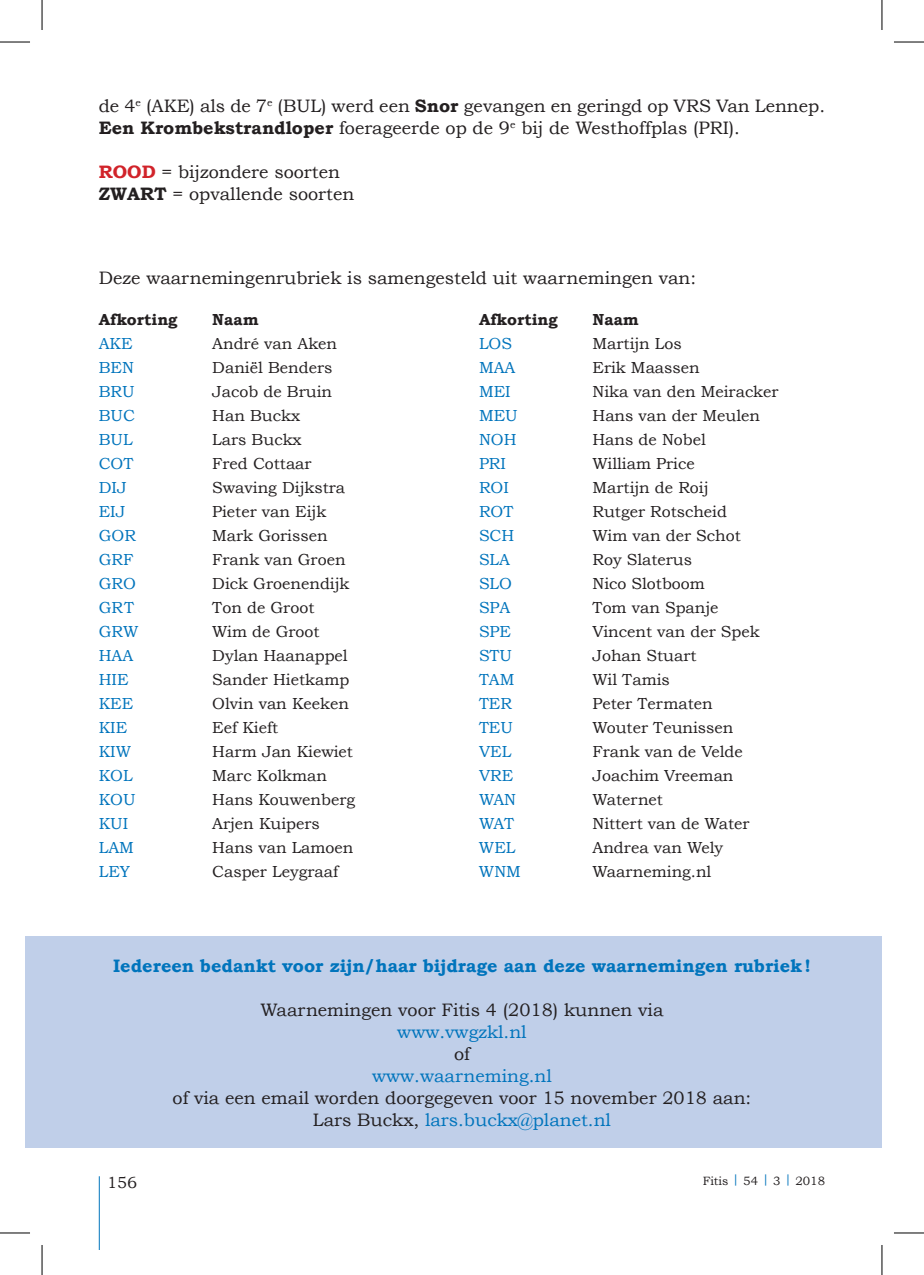
<style>
.page{position:relative;width:924px;height:1275px;background:#fff}
.page>*{position:absolute;margin:0;border:0;box-sizing:border-box;transform-origin:0 0}
.t1{font:18px/22px "Bookman Old Style";color:#231f20}
.t2{font:700 18px "Bookman Old Style";color:#0074bc}
.t3{font:18px "Bookman Old Style";color:#0074bc}
.t4{font:16px "Bookman Old Style";color:#231f20}
.t5{font:16px "Bookman Old Style";color:#0074bc}
.t6{font:700 16px "Bookman Old Style";color:#231f20}
.t7{font:12px "Bookman Old Style";color:#231f20}
.s1{font-weight:700}
.s2{font-weight:700;color:#d1232a}
.s3{color:#0074bc}
</style>
<div class="page">
<hr style="left:99px;top:1176px;width:1px;height:74px;background:#0074bc">
<div style="left:25px;top:936px;width:856px;height:212px;background:#c0cfe9"></div>
<hr style="left:0;top:42px;width:30px;height:1px;background:#000">
<hr style="left:893px;top:42px;width:30px;height:1px;background:#000">
<hr style="left:0;top:1232px;width:30px;height:1px;background:#000">
<hr style="left:893px;top:1232px;width:30px;height:1px;background:#000">
<hr style="left:42px;top:0;width:1px;height:30px;background:#000">
<hr style="left:42px;top:1245px;width:1px;height:30px;background:#000">
<hr style="left:881px;top:0;width:1px;height:30px;background:#000">
<hr style="left:881px;top:1245px;width:1px;height:30px;background:#000">
<p class="t1" style="left:99px;top:94px;width:727px">de 4<sup>e</sup> (AKE) als de 7<sup>e</sup> (BUL) werd een <span class="s1">Snor</span> gevangen en geringd op VRS Van Lennep.<br><span class="s1">Een Krombekstrandloper</span> foerageerde op de 9<sup>e</sup> bij de Westhoffplas (PRI).</p>
<p class="t1" style="left:99px;top:160px;width:257px"><span class="s2">ROOD</span> = bijzondere soorten<br><span class="s1">ZWART</span> = opvallende soorten</p>
<p class="t1" style="left:99px;top:267px;width:598px">Deze waarnemingenrubriek is samengesteld uit waarnemingen van:</p>
<p class="t6" style="left:99px;top:310px;width:80px">Afkorting</p>
<p class="t6" style="left:212px;top:310px;width:48px">Naam</p>
<p class="t5" style="left:99px;top:334px;width:35px">AKE</p>
<p class="t4" style="left:212px;top:334px;width:126px">André van Aken</p>
<p class="t5" style="left:99px;top:358px;width:37px">BEN</p>
<p class="t4" style="left:212px;top:358px;width:121px">Daniël Benders</p>
<p class="t5" style="left:99px;top:382px;width:37px">BRU</p>
<p class="t4" style="left:212px;top:382px;width:121px">Jacob de Bruin</p>
<p class="t5" style="left:99px;top:406px;width:38px">BUC</p>
<p class="t4" style="left:212px;top:406px;width:89px">Han Buckx</p>
<p class="t5" style="left:99px;top:430px;width:35px">BUL</p>
<p class="t4" style="left:212px;top:430px;width:91px">Lars Buckx</p>
<p class="t5" style="left:99px;top:454px;width:36px">COT</p>
<p class="t4" style="left:212px;top:454px;width:101px">Fred Cottaar</p>
<p class="t5" style="left:99px;top:478px;width:29px">DIJ</p>
<p class="t4" style="left:212px;top:478px;width:134px">Swaving Dijkstra</p>
<p class="t5" style="left:99px;top:502px;width:28px">EIJ</p>
<p class="t4" style="left:212px;top:502px;width:115px">Pieter van Eijk</p>
<p class="t5" style="left:99px;top:526px;width:39px">GOR</p>
<p class="t4" style="left:212px;top:526px;width:117px">Mark Gorissen</p>
<p class="t5" style="left:99px;top:550px;width:36px">GRF</p>
<p class="t4" style="left:212px;top:550px;width:135px">Frank van Groen</p>
<p class="t5" style="left:99px;top:574px;width:39px">GRO</p>
<p class="t4" style="left:212px;top:574px;width:139px">Dick Groenendijk</p>
<p class="t5" style="left:99px;top:598px;width:37px">GRT</p>
<p class="t4" style="left:212px;top:598px;width:104px">Ton de Groot</p>
<p class="t5" style="left:99px;top:622px;width:41px">GRW</p>
<p class="t4" style="left:212px;top:622px;width:109px">Wim de Groot</p>
<p class="t5" style="left:99px;top:646px;width:36px">HAA</p>
<p class="t4" style="left:212px;top:646px;width:137px">Dylan Haanappel</p>
<p class="t5" style="left:99px;top:670px;width:31px">HIE</p>
<p class="t4" style="left:212px;top:670px;width:138px">Sander Hietkamp</p>
<p class="t5" style="left:99px;top:694px;width:36px">KEE</p>
<p class="t4" style="left:212px;top:694px;width:138px">Olvin van Keeken</p>
<p class="t5" style="left:99px;top:718px;width:30px">KIE</p>
<p class="t4" style="left:212px;top:718px;width:67px">Eef Kieft</p>
<p class="t5" style="left:99px;top:742px;width:34px">KIW</p>
<p class="t4" style="left:212px;top:742px;width:142px">Harm Jan Kiewiet</p>
<p class="t5" style="left:99px;top:766px;width:35px">KOL</p>
<p class="t4" style="left:212px;top:766px;width:116px">Marc Kolkman</p>
<p class="t5" style="left:99px;top:790px;width:38px">KOU</p>
<p class="t4" style="left:212px;top:790px;width:144px">Hans Kouwenberg</p>
<p class="t5" style="left:99px;top:814px;width:31px">KUI</p>
<p class="t4" style="left:212px;top:814px;width:109px">Arjen Kuipers</p>
<p class="t5" style="left:99px;top:838px;width:37px">LAM</p>
<p class="t4" style="left:212px;top:838px;width:143px">Hans van Lamoen</p>
<p class="t5" style="left:99px;top:862px;width:33px">LEY</p>
<p class="t4" style="left:212px;top:862px;width:127px">Casper Leygraaf</p>
<p class="t6" style="left:479px;top:310px;width:80px">Afkorting</p>
<p class="t6" style="left:592px;top:310px;width:48px">Naam</p>
<p class="t5" style="left:479px;top:334px;width:34px">LOS</p>
<p class="t4" style="left:592px;top:334px;width:91px">Martijn Los</p>
<p class="t5" style="left:479px;top:358px;width:38px">MAA</p>
<p class="t4" style="left:592px;top:358px;width:109px">Erik Maassen</p>
<p class="t5" style="left:479px;top:382px;width:33px">MEI</p>
<p class="t4" style="left:592px;top:382px;width:187px">Nika van den Meiracker</p>
<p class="t5" style="left:479px;top:406px;width:40px">MEU</p>
<p class="t4" style="left:592px;top:406px;width:169px">Hans van der Meulen</p>
<p class="t5" style="left:479px;top:430px;width:39px">NOH</p>
<p class="t4" style="left:592px;top:430px;width:115px">Hans de Nobel</p>
<p class="t5" style="left:479px;top:454px;width:28px">PRI</p>
<p class="t4" style="left:592px;top:454px;width:104px">William Price</p>
<p class="t5" style="left:479px;top:478px;width:31px">ROI</p>
<p class="t4" style="left:592px;top:478px;width:117px">Martijn de Roij</p>
<p class="t5" style="left:479px;top:502px;width:36px">ROT</p>
<p class="t4" style="left:592px;top:502px;width:136px">Rutger Rotscheid</p>
<p class="t5" style="left:479px;top:526px;width:37px">SCH</p>
<p class="t4" style="left:592px;top:526px;width:150px">Wim van der Schot</p>
<p class="t5" style="left:479px;top:550px;width:33px">SLA</p>
<p class="t4" style="left:592px;top:550px;width:101px">Roy Slaterus</p>
<p class="t5" style="left:479px;top:574px;width:34px">SLO</p>
<p class="t4" style="left:592px;top:574px;width:114px">Nico Slotboom</p>
<p class="t5" style="left:479px;top:598px;width:33px">SPA</p>
<p class="t4" style="left:592px;top:598px;width:128px">Tom van Spanje</p>
<p class="t5" style="left:479px;top:622px;width:33px">SPE</p>
<p class="t4" style="left:592px;top:622px;width:169px">Vincent van der Spek</p>
<p class="t5" style="left:479px;top:646px;width:34px">STU</p>
<p class="t4" style="left:592px;top:646px;width:105px">Johan Stuart</p>
<p class="t5" style="left:479px;top:670px;width:37px">TAM</p>
<p class="t4" style="left:592px;top:670px;width:79px">Wil Tamis</p>
<p class="t5" style="left:479px;top:694px;width:34px">TER</p>
<p class="t4" style="left:592px;top:694px;width:122px">Peter Termaten</p>
<p class="t5" style="left:479px;top:718px;width:35px">TEU</p>
<p class="t4" style="left:592px;top:718px;width:142px">Wouter Teunissen</p>
<p class="t5" style="left:479px;top:742px;width:34px">VEL</p>
<p class="t4" style="left:592px;top:742px;width:152px">Frank van de Velde</p>
<p class="t5" style="left:479px;top:766px;width:36px">VRE</p>
<p class="t4" style="left:592px;top:766px;width:142px">Joachim Vreeman</p>
<p class="t5" style="left:479px;top:790px;width:39px">WAN</p>
<p class="t4" style="left:592px;top:790px;width:72px">Waternet</p>
<p class="t5" style="left:479px;top:814px;width:37px">WAT</p>
<p class="t4" style="left:592px;top:814px;width:159px">Nittert van de Water</p>
<p class="t5" style="left:479px;top:838px;width:38px">WEL</p>
<p class="t4" style="left:592px;top:838px;width:132px">Andrea van Wely</p>
<p class="t5" style="left:479px;top:862px;width:43px">WNM</p>
<p class="t4" style="left:592px;top:862px;width:120px">Waarneming.nl</p>
<p class="t2" style="left:113px;top:954px;width:699px">Iedereen bedankt voor zijn/haar bijdrage aan deze waarnemingen rubriek!</p>
<p class="t1" style="left:260px;top:998px;width:404px">Waarnemingen voor Fitis 4 (2018) kunnen via</p>
<p class="t3" style="left:397px;top:1021px;width:131px">www.vwgzkl.nl</p>
<p class="t1" style="left:454px;top:1042px;width:17px">of</p>
<p class="t3" style="left:372px;top:1065px;width:181px">www.waarneming.nl</p>
<p class="t1" style="left:172px;top:1086px;width:580px;text-align:center">of via een email worden doorgegeven voor 15 november 2018 aan:<br>Lars Buckx, <span class="s3">lars.buckx@planet.nl</span></p>
<p class="t4" style="left:107px;top:1173px;width:31px">156</p>
<p class="t7" style="left:702px;top:1173px;width:124px">Fitis <sup>|</sup> 54 <sup>|</sup> 3 <sup>|</sup> 2018</p>
</div>
